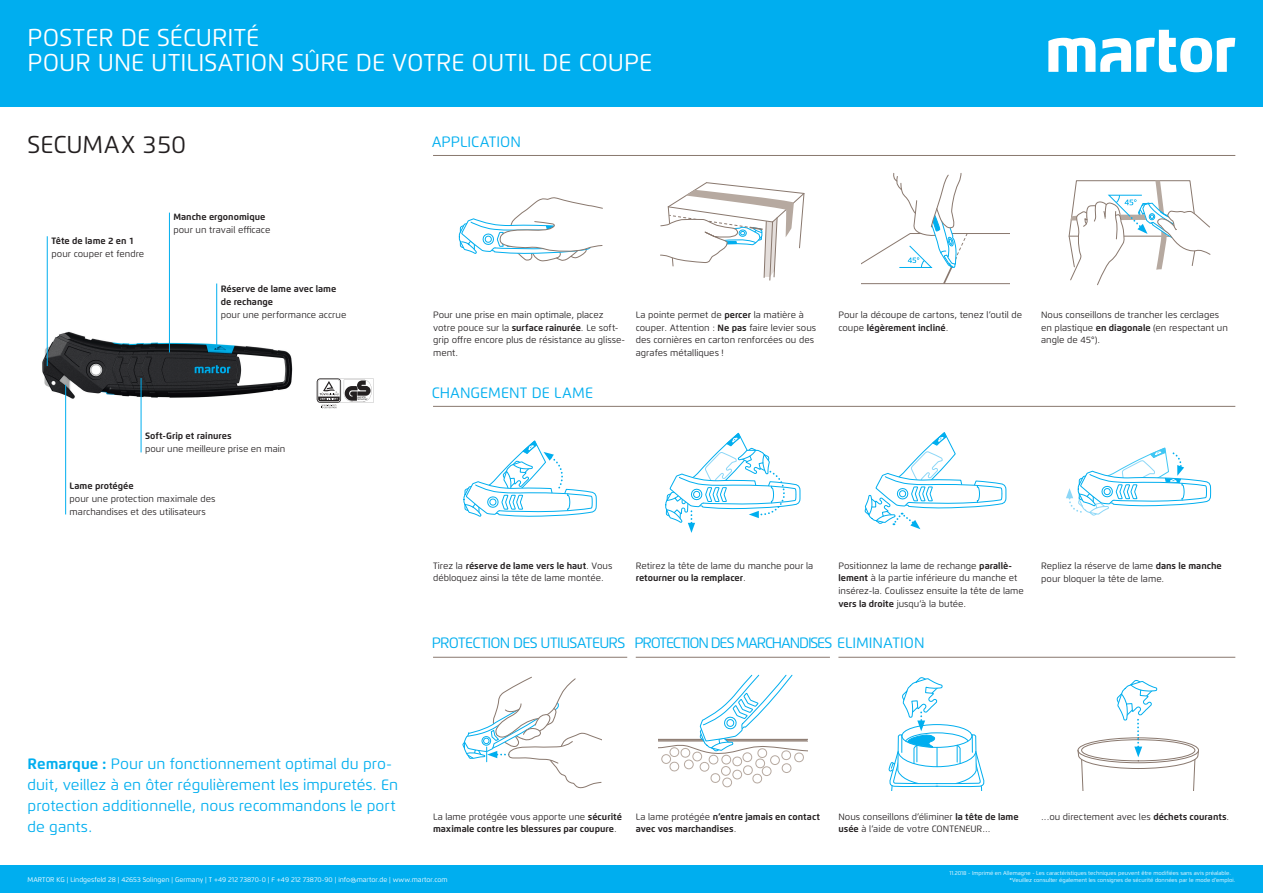
<style>
.page{position:relative;width:1263px;height:893px;background:#fff}
.page>*{position:absolute;margin:0;border:0;box-sizing:border-box;transform-origin:0 0}
.t1{font:24.38px/25.5px "Flexo";color:#fff}
.t2{font:24.38px "Flexo";color:#231f20}
.t3{font:15px/21.2px "Flexo";color:#00aeef}
.t4{font:15px "Flexo";letter-spacing:-.05em;color:#00aeef}
.t5{font:9.15px/12.8px "Flexo";color:#231f20}
.t6{font:700 9.15px/12.8px "Flexo";color:#231f20}
.t7{font:6.82px "Flexo";color:#fff}
.t8{font:5.62px "Flexo";color:#fff}
.s1{font-weight:700}
.s2{font-weight:400}
</style>
<div class="page">
<svg style="left:458px;top:197px;width:145px;height:65px"></svg>
<svg style="left:660px;top:182px;width:145px;height:99px"></svg>
<svg style="left:861px;top:173px;width:149px;height:112px"></svg>
<svg style="left:1068px;top:180px;width:143px;height:106px"></svg>
<svg style="left:463px;top:440px;width:134px;height:77px"></svg>
<svg style="left:665px;top:432px;width:136px;height:101px"></svg>
<svg style="left:864px;top:432px;width:143px;height:98px"></svg>
<svg style="left:1066px;top:447px;width:145px;height:69px"></svg>
<svg style="left:462px;top:676px;width:140px;height:113px"></svg>
<svg style="left:888px;top:677px;width:97px;height:114px"></svg>
<svg style="left:1077px;top:680px;width:122px;height:111px"></svg>
<svg style="left:317px;top:378px;width:56px;height:30px"></svg>
<img style="left:42px;top:325px;width:251px;height:87px">
<div style="left:722px;top:778px;width:10px;height:9px;border:1px solid #b6a9a0;border-radius:50%"></div>
<svg style="left:658px;top:674px;width:149px;height:110px"></svg>
<hr style="left:47px;top:236px;width:1px;height:130px;background:#00aeef">
<hr style="left:65px;top:385px;width:1px;height:129px;background:#00aeef">
<hr style="left:141px;top:378px;width:1px;height:74px;background:#00aeef">
<hr style="left:169px;top:213px;width:1px;height:139px;background:#00aeef">
<hr style="left:216px;top:283px;width:1px;height:66px;background:#00aeef">
<hr style="left:433px;top:155px;width:802px;height:1px;background:#89786e">
<hr style="left:433px;top:406px;width:802px;height:1px;background:#89786e">
<hr style="left:433px;top:657px;width:194px;height:1px;background:#89786e">
<hr style="left:636px;top:657px;width:194px;height:1px;background:#89786e">
<hr style="left:838px;top:657px;width:397px;height:1px;background:#89786e">
<div style="left:0;top:0;width:1263px;height:106px;background:#00aeef"></div>
<div style="left:0;top:865px;width:1263px;height:28px;background:#00aeef"></div>
<svg style="left:1048px;top:30px;width:187px;height:42px"></svg>
<h1 class="t1" style="left:28px;top:24px;width:626px">POSTER DE SÉCURITÉ<br>POUR UNE UTILISATION SÛRE DE VOTRE OUTIL DE COUPE</h1>
<h1 class="t2" style="left:28px;top:130px;width:160px">SECUMAX 350</h1>
<p class="t6" style="left:52px;top:235px;width:84px">Tête de lame 2 en 1</p>
<p class="t5" style="left:52px;top:248px;width:94px">pour couper et fendre</p>
<p class="t6" style="left:173px;top:210px;width:93px">Manche ergonomique</p>
<p class="t5" style="left:173px;top:223px;width:98px">pour un travail efficace</p>
<p class="t6" style="left:221px;top:283px;width:117px">Réserve de lame avec lame de rechange</p>
<p class="t5" style="left:221px;top:308px;width:127px">pour une performance accrue</p>
<p class="t6" style="left:145px;top:429px;width:88px">Soft-Grip et rainures</p>
<p class="t5" style="left:145px;top:442px;width:142px">pour une meilleure prise en main</p>
<p class="t6" style="left:70px;top:479px;width:66px">Lame protégée</p>
<p class="t5" style="left:70px;top:492px;width:147px">pour une protection maximale des marchandises et des utilisateurs</p>
<h2 class="t3" style="left:432px;top:131px;width:91px">APPLICATION</h2>
<p class="t5" style="left:433px;top:308px;width:194px">Pour une prise en main optimale, placez votre pouce sur la <span class="s1">surface rainurée</span>. Le soft&shy;grip offre encore plus de résistance au glisse&shy;ment.</p>
<p class="t5" style="left:636px;top:308px;width:182px">La pointe permet de <span class="s1">percer</span> la matière à couper. Attention : <span class="s1">Ne pas</span> faire levier sous des cornières en carton renforcées ou des agrafes métalliques !</p>
<h2 class="t3" style="left:432px;top:382px;width:163px">CHANGEMENT DE LAME</h2>
<p class="t5" style="left:838px;top:308px;width:185px">Pour la découpe de cartons, tenez l‘outil de coupe <span class="s1">légèrement incliné</span>.</p>
<p class="t5" style="left:1041px;top:308px;width:188px">Nous conseillons de trancher les cerclages en plastique <span class="s1">en diagonale</span> (en respectant un angle de 45°).</p>
<p class="t5" style="left:433px;top:559px;width:181px">Tirez la <span class="s1">réserve de lame vers le haut</span>. Vous débloquez ainsi la tête de lame montée.</p>
<p class="t5" style="left:636px;top:559px;width:179px">Retirez la tête de lame du manche pour la <span class="s1">retourner ou la remplacer</span>.</p>
<p class="t5" style="left:838px;top:559px;width:187px">Positionnez la lame de rechange <span class="s1">parallè&shy;lement</span> à la partie inférieure du manche et insérez-la. Coulissez ensuite la tête de lame <span class="s1">vers la droite</span> jusqu‘à la butée.</p>
<p class="t5" style="left:1041px;top:559px;width:182px">Repliez la réserve de lame <span class="s1">dans le manche </span>pour bloquer la tête de lame.</p>
<h2 class="t4" style="left:432px;top:634px;width:494px">PROTECTION DES UTILISATEURS PROTECTION DES MARCHANDISES ELIMINATION</h2>
<h2 class="t3" style="left:28px;top:753px;width:372px"><span class="s1">Remarque :</span> Pour un fonctionnement optimal du pro&shy;duit, veillez à en ôter régulièrement les impuretés. En protection additionnelle, nous recommandons le port de gants.</h2>
<p class="t6" style="left:433px;top:810px;width:190px"><span class="s2">La lame protégée vous apporte une</span> sécurité maximale contre les blessures par coupure<span class="s2">.</span></p>
<p class="t6" style="left:636px;top:810px;width:186px"><span class="s2">La lame protégée</span> n‘entre jamais en contact avec vos marchandises<span class="s2">.</span></p>
<p class="t5" style="left:838px;top:810px;width:182px">Nous conseillons d‘éliminer <span class="s1">la tête de lame</span></p>
<p class="t5" style="left:1041px;top:810px;width:190px">...ou directement avec les <span class="s1">déchets courants</span>.</p>
<p class="t5" style="left:838px;top:823px;width:154px"><span class="s1">usée</span> à l‘aide de votre CONTENEUR...</p>
<p class="t8" style="left:949px;top:869px;width:283px">11.2018 - Imprimé en Allemagne - Les caractéristiques techniques peuvent être modifiées sans avis préalable.</p>
<p class="t7" style="left:28px;top:876px;width:422px">MARTOR KG | Lindgesfeld 28 | 42653 Solingen | Germany | T +49 212 73870-0 | F +49 212 73870-90 | info@martor.de | www.martor.com</p>
<p class="t8" style="left:1009px;top:877px;width:227px">*Veuillez consulter également les consignes de sécurité données par le mode d’emploi.</p>
</div>
